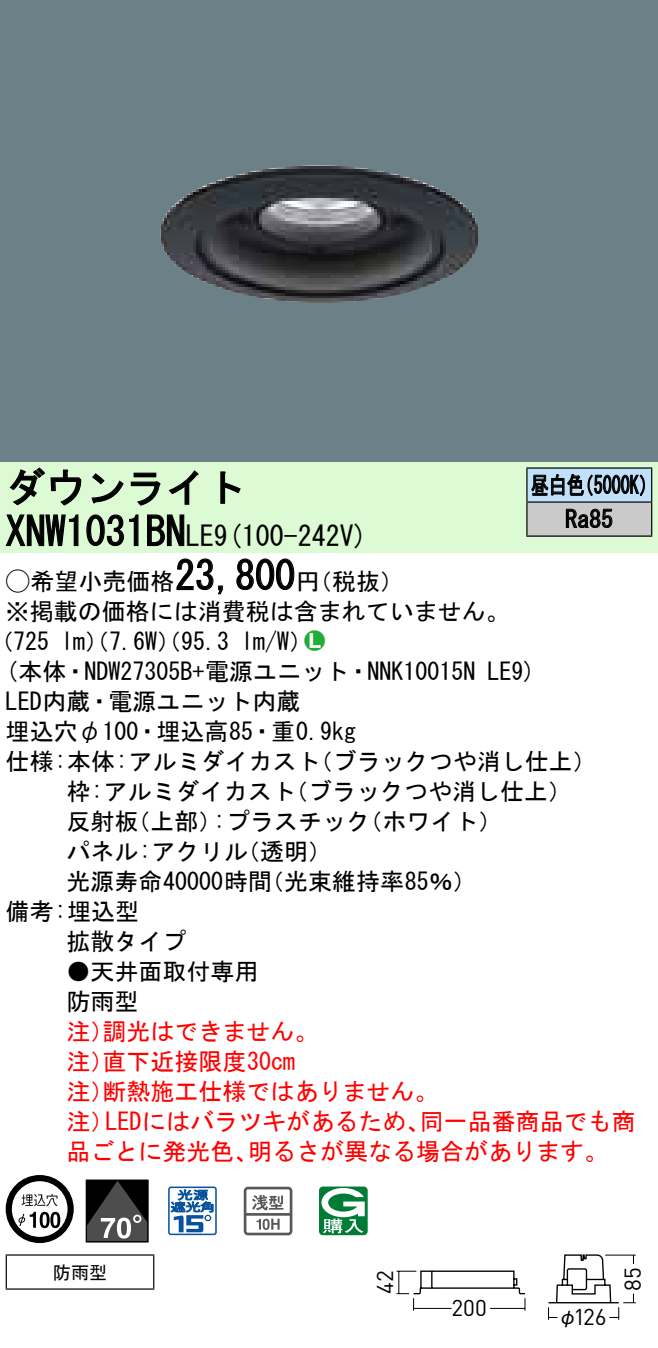
<style>
.page{position:relative;width:658px;height:1348px;background:#fff}
.page>*{position:absolute;margin:0;border:0;box-sizing:border-box;transform-origin:0 0}
.t1{font:40px "MS Gothic";color:#000}
.t2{font:28px "MS Gothic";color:#000}
.t3{font:24px/30px "MS Gothic";color:#000}
.t4{font:24px/30px "MS Gothic";color:#f00}
.t5{font:24px/34px "MS Gothic";color:#000;scale:.75 1}
.t6{font:24px "Ford Classification 1";color:#23ac38}
.t7{font:22.8px "DINOT";letter-spacing:.005em;color:#000}
.t8{font:20px "Gothic BBB Pro Medium 90 pv RKSJ H";color:#000}
.t9{font:18px "MS Gothic";color:#000}
.s1{font-size:28px}
.s2{font-family:"Ford Classification 1"}
.s3{color:#fff}
</style>
<div class="page">
<div style="left:0;top:0;width:658px;height:462px;background:#6c8087"></div>
<img style="left:160px;top:165px;width:319px;height:138px">
<div style="left:0;top:462px;width:658px;height:90px;background:#dcfad4"></div>
<svg style="left:9px;top:467px;width:73px;height:39px"></svg>
<svg style="left:91px;top:473px;width:33px;height:30px"></svg>
<svg style="left:130px;top:472px;width:30px;height:34px"></svg>
<svg style="left:168px;top:470px;width:30px;height:35px"></svg>
<svg style="left:220px;top:471px;width:21px;height:33px"></svg>
<svg style="left:5px;top:514px;width:74px;height:33px"></svg>
<svg style="left:86px;top:514px;width:53px;height:32px"></svg>
<svg style="left:147px;top:514px;width:38px;height:32px"></svg>
<svg style="left:176px;top:558px;width:47px;height:37px"></svg>
<svg style="left:236px;top:558px;width:59px;height:32px"></svg>
<svg style="left:6px;top:1175px;width:68px;height:68px"></svg>
<svg style="left:40px;top:1211px;width:10px;height:17px"></svg>
<svg style="left:50px;top:1211px;width:10px;height:17px"></svg>
<div style="left:86px;top:1179px;width:62px;height:63px;border:1px solid #000"></div>
<svg style="left:86px;top:1180px;width:62px;height:61px;background:#3e3e3e"></svg>
<svg style="left:168px;top:1186px;width:49px;height:49px"></svg>
<svg style="left:244px;top:1186px;width:48px;height:49px"></svg>
<svg style="left:319px;top:1186px;width:48px;height:49px"></svg>
<hr style="left:6px;top:1254px;width:148px;height:1px;background:#000">
<hr style="left:6px;top:1255px;width:1px;height:33px;background:#000">
<hr style="left:153px;top:1255px;width:1px;height:33px;background:#000">
<hr style="left:6px;top:1288px;width:148px;height:1px;background:#000">
<div style="left:527px;top:468px;width:124px;height:34px;background:#c1e1fa"></div>
<div style="left:527px;top:502px;width:124px;height:34px;background:#cacaca"></div>
<hr style="left:526px;top:467px;width:126px;height:2px;background:#000">
<hr style="left:526px;top:468px;width:1px;height:33px;background:#000">
<hr style="left:651px;top:468px;width:1px;height:33px;background:#000">
<hr style="left:526px;top:501px;width:126px;height:2px;background:#000">
<hr style="left:526px;top:502px;width:1px;height:33px;background:#000">
<hr style="left:651px;top:502px;width:1px;height:33px;background:#000">
<hr style="left:526px;top:535px;width:126px;height:2px;background:#000">
<svg style="left:531px;top:473px;width:114px;height:23px"></svg>
<svg style="left:565px;top:508px;width:47px;height:20px"></svg>
<svg style="left:396px;top:1254px;width:240px;height:66px"></svg>
<h1 class="t1" style="left:6px;top:467px;width:242px">ダウンライト</h1>
<p class="t2" style="left:214px;top:522px;width:155px">(9 100-242 (V</p>
<h1 class="t1" style="left:6px;top:511px;width:210px">XNW1031BN<span class="s1">LE</span></h1>
<h1 class="t1" style="left:175px;top:555px;width:121px">23,800</h1>
<p class="t3" style="left:6px;top:566px;width:505px"><span class="s2">A</span>希望小売価格<br>※掲載の価格には消費税は含まれていません。</p>
<p class="t6" style="left:304px;top:629px;width:22px">2<span class="s3">7</span></p>
<p class="t3" style="left:296px;top:566px;width:109px">（円税抜(</p>
<p class="t3" style="left:241px;top:626px;width:73px">l m (W/</p>
<p class="t3" style="left:-11px;top:626px;width:62px">（725</p>
<p class="t3" style="left:61px;top:626px;width:170px">lm）（7.6 ）（W 95.3</p>
<p class="t5" style="left:565px;top:468px;width:65px;text-indent:-34px">昼白色<br>Ra85</p>
<p class="t5" style="left:575px;top:468px;width:109px">（5000 (K</p>
<p class="t3" style="left:6px;top:656px;width:471px">(本体・NDW27305 +B 電源ユニット・NNK10015N</p>
<p class="t3" style="left:6px;top:686px;width:296px">LED内蔵・電源ユニット内蔵</p>
<p class="t3" style="left:6px;top:716px;width:352px">埋込穴φ100・埋込高85・重0.9kg</p>
<p class="t3" style="left:309px;top:746px;width:290px">（ブラックつや消し仕上(</p>
<p class="t3" style="left:487px;top:656px;width:50px">LE (9</p>
<p class="t3" style="left:284px;top:746px;width:289px;text-indent:-278px">仕様:本体:アルミダイカスト<br>（ブラックつや消し仕上(</p>
<p class="t3" style="left:66px;top:776px;width:231px">枠:アルミダイカスト</p>
<p class="t3" style="left:66px;top:806px;width:74px">反射板</p>
<p class="t3" style="left:126px;top:806px;width:97px">（上部）</p>
<p class="t3" style="left:213px;top:806px;width:158px">:プラスチック</p>
<p class="t3" style="left:66px;top:836px;width:183px">パネル:アクリル</p>
<p class="t3" style="left:236px;top:836px;width:98px">（透明(</p>
<p class="t3" style="left:358px;top:806px;width:145px">（ホワイト(</p>
<p class="t3" style="left:66px;top:866px;width:207px">光源寿命40000時間</p>
<p class="t3" style="left:6px;top:896px;width:135px">備考:埋込型</p>
<p class="t3" style="left:66px;top:926px;width:121px">拡散タイプ</p>
<p class="t3" style="left:66px;top:956px;width:193px">●天井面取付専用防雨型</p>
<p class="t4" style="left:102px;top:1016px;width:217px">調光はできません。</p>
<p class="t3" style="left:260px;top:866px;width:218px">（光束維持率85％(</p>
<p class="t4" style="left:102px;top:1016px;width:194px;text-indent:-36px">注）<br>直下近接限度30cm</p>
<p class="t4" style="left:102px;top:1046px;width:337px;text-indent:-36px">注）<br>断熱施工仕様ではありません。</p>
<p class="t4" style="left:66px;top:1076px;width:49px">注）</p>
<p class="t4" style="left:66px;top:1106px;width:49px">注）</p>
<p class="t4" style="left:105px;top:1106px;width:326px">LEDにはバラツキがあるため、</p>
<p class="t4" style="left:420px;top:1106px;width:217px">同一品番商品でも商</p>
<p class="t4" style="left:66px;top:1136px;width:193px">品ごとに発光色、</p>
<p class="t4" style="left:248px;top:1136px;width:362px">明るさが異なる場合があります。</p>
<p class="t9" style="left:53px;top:1263px;width:55px">防雨型</p>
<p class="t7" style="left:369px;top:1294px;width:25px;rotate:-90deg">42</p>
<p class="t7" style="left:451px;top:1292px;width:37px">200</p>
<p class="t7" style="left:573px;top:1301px;width:35px">126</p>
<p class="t8" style="left:557px;top:1300px;width:21px">φ</p>
<p class="t7" style="left:617px;top:1290px;width:25px;rotate:-90deg">85</p>
</div>
